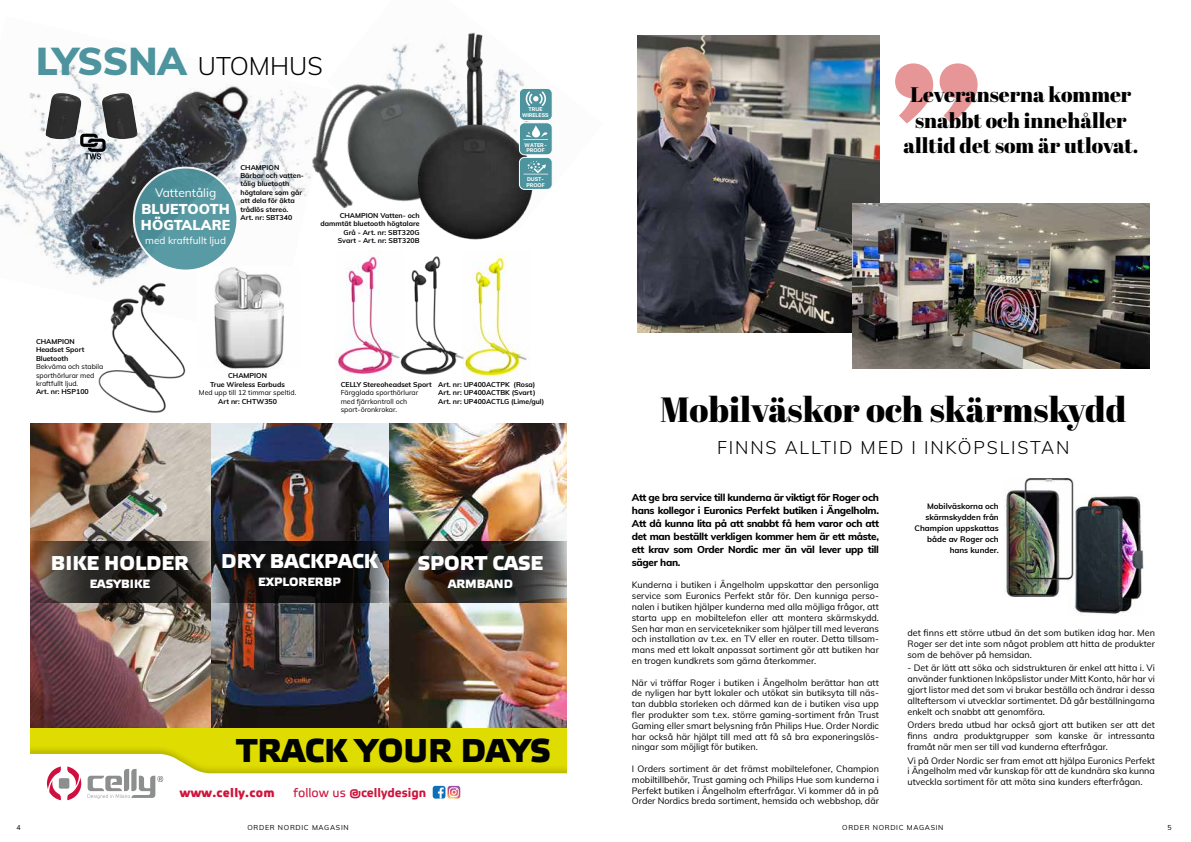
<style>
.page{position:relative;width:1191px;height:842px;background:#fff}
.page>*{position:absolute;margin:0;border:0;box-sizing:border-box;transform-origin:0 0}
.t1{font:700 235px "Neue Aachen Pro";color:#ca1517}
.t2{font:35px "Abril Fatface";color:#000}
.t3{font:700 33px "Elektra Medium Pro";color:#010202}
.t4{font:300 25px "Muli";color:#000}
.t5{font:21.1px/25.5px "Abril Fatface";color:#000;text-align:center}
.t6{font:700 20px "Elektra Medium Pro";color:#fff}
.t7{font:300 18px "Muli";letter-spacing:.1em;color:#000}
.t8{font:900 14px/16px "Muli";letter-spacing:.01em;color:#fff}
.t9{font:700 12.5px "Elektra Text Pro";color:#ce143c}
.t10{font:700 12.5px "Elektra Medium Pro";letter-spacing:.025em;color:#ce143c}
.t11{font:700 12px "Elektra Medium Pro";color:#fff}
.t12{font:12px "Muli";color:#fff}
.t13{font:800 10px/13px "Muli";letter-spacing:-.03em;color:#000;text-align:justify}
.t14{font:10px "Muli";color:#fff}
.t15{font:9px/10.8px "Muli";color:#000;text-align:justify}
.t16{font:700 8px/11px "Muli";color:#000;text-align:right}
.t17{font:700 7px/8.4px "Muli";color:#000}
.t18{font:7px/8.4px "Muli";color:#000}
.t19{font:7px "Muli";letter-spacing:.1em;color:#000}
.t20{font:700 5.4px/5.4px "SFUI Display";color:#fff;text-align:center}
.s1{font-weight:900;font-size:38px;color:#4d949e}
.s2{font-weight:400}
</style>
<div class="page">
<div style="left:31px;top:727px;width:535px;height:82px;background:#dedc00"></div>
<img style="left:31px;top:749px;width:145px;height:5px">
<img style="left:31px;top:423px;width:535px;height:304px">
<svg style="left:31px;top:542px;width:178px;height:61px;background:#38312b"></svg>
<svg style="left:210px;top:542px;width:179px;height:61px;background:#1f1e21"></svg>
<svg style="left:391px;top:542px;width:175px;height:61px;background:#3a3732"></svg>
<svg style="left:31px;top:754px;width:536px;height:55px"></svg>
<img style="left:1074px;top:495px;width:69px;height:120px">
<img style="left:638px;top:35px;width:241px;height:297px">
<img style="left:852px;top:204px;width:297px;height:164px">
<img style="left:0;top:64px;width:285px;height:216px">
<img style="left:92px;top:280px;width:94px;height:133px">
<img style="left:285px;top:48px;width:125px;height:161px">
<img style="left:410px;top:32px;width:123px;height:208px">
<img style="left:197px;top:266px;width:88px;height:102px">
<img style="left:404px;top:256px;width:58px;height:119px">
<img style="left:462px;top:252px;width:65px;height:125px">
<img style="left:336px;top:250px;width:68px;height:126px">
<svg style="left:134px;top:168px;width:103px;height:103px;background:#5797a0"></svg>
<div style="left:133px;top:167px;width:105px;height:105px;border:2px solid #fff;border-radius:50%"></div>
<div style="left:519px;top:88px;width:34px;height:33px;background:#4d949e;border:1px solid #fff;border-radius:5px"></div>
<svg style="left:525px;top:91px;width:21px;height:15px"></svg>
<div style="left:519px;top:122px;width:34px;height:33px;background:#4d949e;border:1px solid #fff;border-radius:5px"></div>
<svg style="left:523px;top:125px;width:25px;height:15px"></svg>
<div style="left:519px;top:157px;width:34px;height:33px;background:#4d949e;border:1px solid #fff;border-radius:5px"></div>
<svg style="left:523px;top:161px;width:25px;height:14px"></svg>
<img style="left:45px;top:93px;width:93px;height:46px">
<svg style="left:80px;top:134px;width:26px;height:25px"></svg>
<img style="left:1005px;top:479px;width:69px;height:117px">
<h3 class="t4" style="left:36px;top:47px;width:288px"><span class="s1">LYSSNA</span> UTOMHUS</h3>
<h3 class="t12" style="left:155px;top:184px;width:63px">Vattentålig</h3>
<h3 class="t8" style="left:141px;top:201px;width:91px">BLUETOOTH<br>HÖGTALARE</h3>
<p class="t14" style="left:145px;top:234px;width:82px">med kraftfullt ljud</p>
<p class="t17" style="left:240px;top:163px;width:65px">CHAMPION<br>Bärbar och vatten&shy;tålig bluetooth högtalare som går att dela för äkta trådlös stereo.<br>Art. nr: SBT340</p>
<p class="t17" style="left:320px;top:211px;width:101px;text-align:right">CHAMPION Vatten- och dammtät bluetooth högtalare<br>Grå - Art. nr: SBT320G<br>Svart - Art. nr: SBT320B</p>
<p class="t20" style="left:522px;top:107px;width:28px">TRUE<br>WIRELESS</p>
<p class="t20" style="left:524px;top:142px;width:24px">WATER-<br>PROOF</p>
<p class="t20" style="left:526px;top:177px;width:20px;text-align:left">DUST-<br>PROOF</p>
<p class="t17" style="left:36px;top:337px;width:50px">CHAMPION<br>Headset Sport<br>Bluetooth</p>
<p class="t18" style="left:36px;top:362px;width:69px">Bekväma och stabila sporthörlurar med kraftfullt ljud.</p>
<p class="t17" style="left:36px;top:387px;width:54px">Art. nr: HSP100</p>
<p class="t17" style="left:210px;top:371px;width:76px;text-align:center">CHAMPION<br>True Wireless Earbuds</p>
<p class="t18" style="left:199px;top:388px;width:99px">Med upp till 12 timmar speltid.</p>
<p class="t17" style="left:218px;top:397px;width:60px">Art nr: CHTW350</p>
<p class="t17" style="left:341px;top:380px;width:93px">CELLY Stereoheadset Sport</p>
<p class="t18" style="left:341px;top:388px;width:79px">Färgglada sporthörlurar med fjärrkontroll och sport-öronkrokar.</p>
<p class="t17" style="left:438px;top:380px;width:107px">Art. nr: UP400ACTPK (Rosa)<br>Art. nr: UP400ACTBK (Svart)<br>Art. nr: UP400ACTLG (Lime/gul)</p>
<h3 class="t6" style="left:51px;top:552px;width:139px">BIKE HOLDER</h3>
<h3 class="t11" style="left:90px;top:577px;width:62px">EASYBIKE</h3>
<h3 class="t6" style="left:221px;top:550px;width:158px">DRY BACKPACK</h3>
<h3 class="t11" style="left:258px;top:575px;width:84px">EXPLORERBP</h3>
<h3 class="t6" style="left:418px;top:552px;width:127px">SPORT CASE</h3>
<h3 class="t11" style="left:448px;top:577px;width:66px">ARMBAND</h3>
<h3 class="t3" style="left:236px;top:731px;width:316px">TRACK YOUR DAYS</h3>
<h3 class="t10" style="left:180px;top:786px;width:96px">www.celly.com</h3>
<h3 class="t9" style="left:294px;top:786px;width:134px"><span class="s2">follow us</span> @cellydesign</h3>
<h1 class="t1" style="left:882px;top:15px;width:110px">”</h1>
<h3 class="t5" style="left:903px;top:82px;width:236px">Leveranserna kommer snabbt och innehåller alltid det som är utlovat.</h3>
<h2 class="t2" style="left:660px;top:385px;width:468px">Mobilväskor och skärmskydd</h2>
<h3 class="t7" style="left:717px;top:434px;width:354px">FINNS ALLTID MED I INKÖPSLISTAN</h3>
<p class="t13" style="left:632px;top:490px;width:249px">Att ge bra service till kunderna är viktigt för Roger och hans kollegor i Euronics Perfekt butiken i Ängelholm.<br>Att då kunna lita på att snabbt få hem varor och att det man beställt verkligen kommer hem är ett måste, ett krav som Order Nordic mer än väl lever upp till säger han.</p>
<p class="t15" style="left:632px;top:579px;width:249px">Kunderna i butiken i Ängelholm uppskattar den personliga service som Euronics Perfekt står för. Den kunniga perso&shy;nalen i butiken hjälper kunderna med alla möjliga frågor, att starta upp en mobiltelefon eller att montera skärmskydd.<br>Sen har man en servicetekniker som hjälper till med leverans och installation av t.ex. en TV eller en router. Detta tillsam&shy;mans med ett lokalt anpassat sortiment gör att butiken har en trogen kundkrets som gärna återkommer.</p>
<p class="t15" style="left:632px;top:676px;width:249px">När vi träffar Roger i butiken i Ängelholm berättar han att de nyligen har bytt lokaler och utökat sin butiksyta till näs&shy;tan dubbla storleken och därmed kan de i butiken visa upp fler produkter som t.ex. större gaming-sortiment från Trust Gaming eller smart belysning från Philips Hue. Order Nordic har också här hjälpt till med att få så bra exponeringslös&shy;ningar som möjligt för butiken.</p>
<p class="t15" style="left:632px;top:763px;width:249px">I Orders sortiment är det främst mobiltelefoner, Champion mobiltillbehör, Trust gaming och Philips Hue som kunderna i Perfekt butiken i Ängelholm efterfrågar. Vi kommer då in på Order Nordics breda sortiment, hemsida och webbshop, där</p>
<p class="t16" style="left:914px;top:501px;width:86px">Mobilväskorna och skärmskydden från<br>Champion uppskattas både av Roger och hans kunder.</p>
<p class="t15" style="left:907px;top:627px;width:249px">det finns ett större utbud än det som butiken idag har. Men Roger ser det inte som något problem att hitta de produkter som de behöver på hemsidan.</p>
<p class="t15" style="left:907px;top:662px;width:249px">- Det är lätt att söka och sidstrukturen är enkel att hitta i. Vi använder funktionen Inköpslistor under Mitt Konto, här har vi gjort listor med det som vi brukar beställa och ändrar i dessa allteftersom vi utvecklar sortimentet. Då går beställningarna enkelt och snabbt att genomföra.</p>
<p class="t15" style="left:907px;top:719px;width:249px">Orders breda utbud har också gjort att butiken ser att det finns andra produktgrupper som kanske är intressanta framåt när men ser till vad kunderna efterfrågar.</p>
<p class="t15" style="left:907px;top:754px;width:249px">Vi på Order Nordic ser fram emot att hjälpa Euronics Perfekt i Ängelholm med vår kunskap för att de kundnära ska kunna utveckla sortiment för att möta sina kunders efterfrågan.</p>
<p class="t18" style="left:17px;top:823px;width:6px">4</p>
<p class="t19" style="left:247px;top:822px;width:103px">ORDER NORDIC MAGASIN</p>
<p class="t19" style="left:842px;top:822px;width:103px">ORDER NORDIC MAGASIN</p>
<p class="t18" style="left:1167px;top:823px;width:6px">5</p>
</div>
